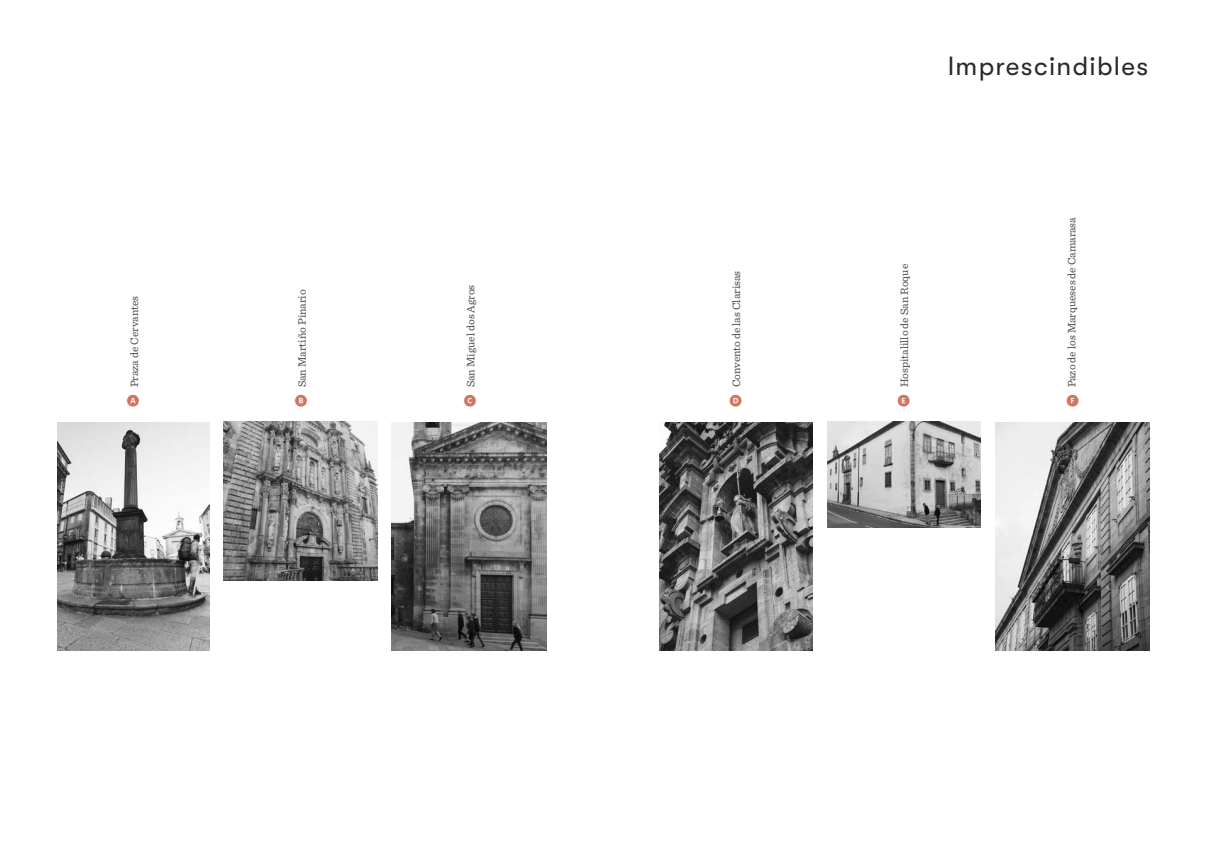
<style>
.page{position:relative;width:1205px;height:851px;background:#fff}
.page>*{position:absolute;margin:0;border:0;box-sizing:border-box;transform-origin:0 0}
.t1{font:26.25px "GT Walsheim";letter-spacing:.05em;color:#292929}
.t2{font:12.5px "Whitney Index Black Round Bd";color:#d27460}
.t3{font:11.25px "Sentinel";color:#484848}
</style>
<div class="page">
<img style="left:995px;top:422px;width:154px;height:228px">
<img style="left:827px;top:421px;width:153px;height:106px">
<img style="left:659px;top:422px;width:153px;height:228px">
<img style="left:392px;top:422px;width:155px;height:228px">
<img style="left:223px;top:422px;width:155px;height:158px">
<img style="left:57px;top:422px;width:152px;height:228px">
<p class="t3" style="left:126px;top:387px;width:93px;rotate:-90deg">Praza de Cervantes</p>
<p class="t3" style="left:293px;top:387px;width:99px;rotate:-90deg">San Martiño Pinario</p>
<p class="t3" style="left:462px;top:387px;width:104px;rotate:-90deg">San Miguel dos Agros</p>
<p class="t2" style="left:127px;top:394px;width:14px">A</p>
<p class="t2" style="left:295px;top:394px;width:14px">B</p>
<p class="t2" style="left:464px;top:394px;width:14px">C</p>
<p class="t1" style="left:947px;top:51px;width:202px">Imprescindibles</p>
<p class="t3" style="left:728px;top:387px;width:118px;rotate:-90deg">Convento de las Clarisas</p>
<p class="t3" style="left:896px;top:387px;width:125px;rotate:-90deg">Hospitalillo de San Roque</p>
<p class="t3" style="left:1063px;top:387px;width:172px;rotate:-90deg">Pazo de los Marqueses de Camarasa</p>
<p class="t2" style="left:729px;top:394px;width:14px">D</p>
<p class="t2" style="left:897px;top:394px;width:14px">E</p>
<p class="t2" style="left:1066px;top:394px;width:14px">F</p>
</div>
